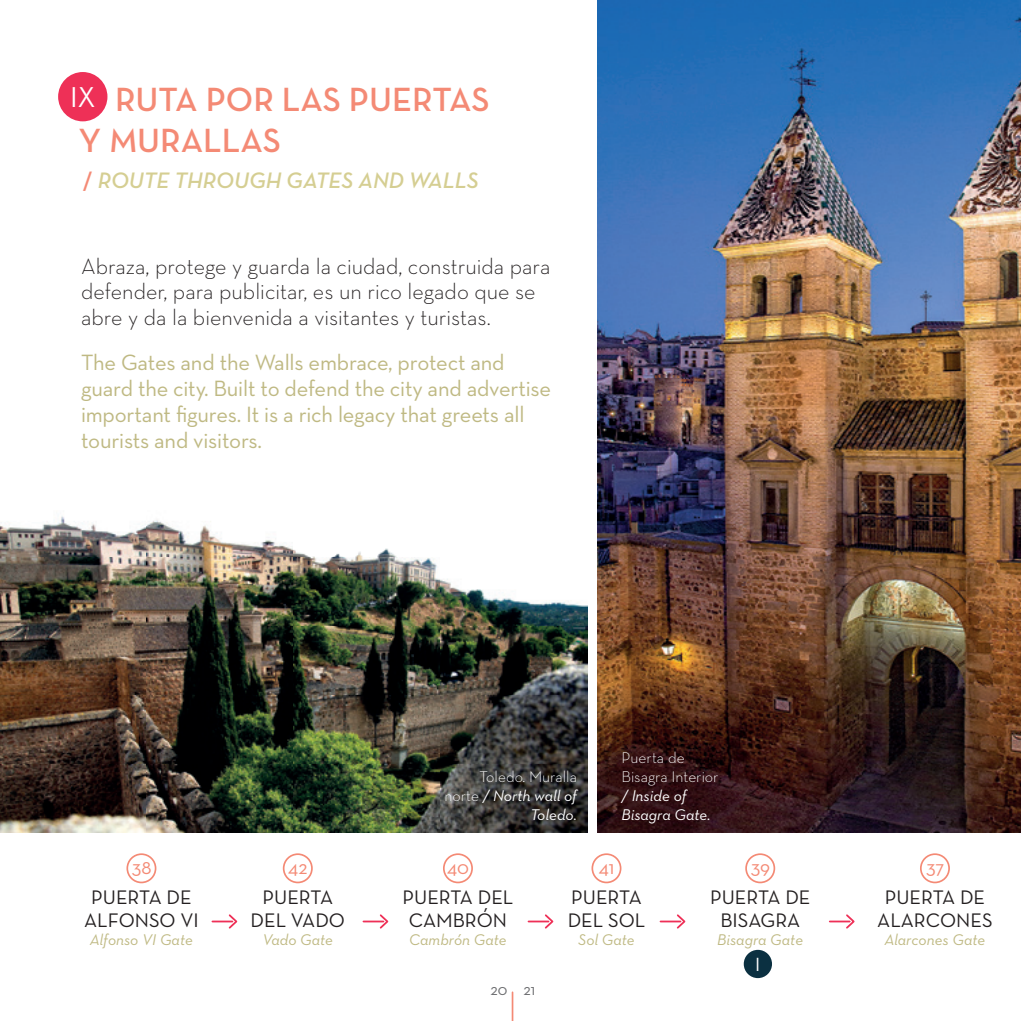
<style>
.page{position:relative;width:1021px;height:1021px;background:#fff}
.page>*{position:absolute;margin:0;border:0;box-sizing:border-box;transform-origin:0 0}
.t1{font:34.2px/40.5px "Neutra Text Demi Alt";color:#f48a75}
.t2{font:29.25px "Neutra Text";color:#fff}
.t3{font:22.72px "Neutra Text Demi SC Italic";color:#d5ce92}
.t4{font:22.5px/25.9px "Neutra Text";letter-spacing:-.01em;color:#bfb983}
.t5{font:300 22.5px/25.9px "Neutra Text";color:#231f20}
.t6{font:20.03px/22.9px "Neutra Text";color:#231f20;text-align:center}
.t7{font:19.35px "Neutra Text";letter-spacing:-.005em;color:#f48a75}
.t8{font:19.35px "Neutra Text";color:#fff}
.t9{font:italic 15.75px "Neutra Text";color:#bfb983}
.t10{font:300 15.75px/18.9px "Neutra Text";color:#fff;text-align:right}
.t11{font:italic 15.75px/18.9px "Neutra Text";color:#fff}
.t12{font:15.75px "Neutra Text";color:#6c6d70}
.s1{font-family:"Neutra Text Demi Alt";color:#f48a75}
.s2{font-weight:400;font-style:italic}
</style>
<div class="page">
<img style="left:597px;top:0;width:423px;height:832px">
<img style="left:0;top:516px;width:587px;height:316px">
<div style="left:58px;top:72px;width:49px;height:49px;background:#ee3057;border-radius:50%"></div>
<svg style="left:211px;top:914px;width:27px;height:15px"></svg>
<svg style="left:362px;top:914px;width:27px;height:15px"></svg>
<svg style="left:527px;top:914px;width:27px;height:15px"></svg>
<svg style="left:659px;top:914px;width:27px;height:15px"></svg>
<svg style="left:828px;top:914px;width:27px;height:15px"></svg>
<div style="left:743px;top:949px;width:29px;height:29px;background:#0b3041;border-radius:50%"></div>
<div style="left:126px;top:853px;width:30px;height:30px;border:2px solid #f48a75;border-radius:50%"></div>
<div style="left:283px;top:853px;width:30px;height:30px;border:2px solid #f48a75;border-radius:50%"></div>
<div style="left:443px;top:853px;width:30px;height:30px;border:2px solid #f48a75;border-radius:50%"></div>
<div style="left:591px;top:853px;width:30px;height:30px;border:2px solid #f48a75;border-radius:50%"></div>
<div style="left:745px;top:853px;width:30px;height:30px;border:2px solid #f48a75;border-radius:50%"></div>
<div style="left:920px;top:853px;width:29px;height:30px;border:2px solid #f48a75;border-radius:50%"></div>
<hr style="left:511px;top:992px;width:2px;height:28px;background:#f48a75">
<h2 class="t2" style="left:70px;top:79px;width:27px">IX</h2>
<h1 class="t1" style="left:78px;top:79px;width:413px;text-indent:37px">RUTA POR LAS PUERTAS<br>Y MURALLAS</h1>
<p class="t3" style="left:83px;top:166px;width:397px"><span class="s1">/</span> ROUTE THROUGH GATES AND WALLS</p>
<p class="t5" style="left:81px;top:252px;width:471px">Abraza, protege y guarda la ciudad, construida para defender, para publicitar, es un rico legado que se abre y da la bienvenida a visitantes y turistas .</p>
<p class="t4" style="left:81px;top:349px;width:471px">The Gates and the Walls embrace, protect and guard the city. Built to defend the city and advertise important figures. It is a rich legacy that greets all tourists and visitors.</p>
<p class="t10" style="left:444px;top:767px;width:134px">Toledo . Muralla norte <span class="s2">/ North wall of<br>Toledo.</span></p>
<p class="t10" style="left:621px;top:748px;width:99px;text-align:left">Puerta de<br>Bisagra Interior</p>
<p class="t11" style="left:621px;top:786px;width:91px">/ Inside of<br>Bisagra Gate.</p>
<p class="t7" style="left:132px;top:855px;width:21px">38</p>
<p class="t7" style="left:288px;top:855px;width:21px">42</p>
<p class="t7" style="left:447px;top:855px;width:23px">40</p>
<p class="t7" style="left:599px;top:855px;width:17px">41</p>
<p class="t7" style="left:750px;top:855px;width:21px">39</p>
<p class="t7" style="left:926px;top:855px;width:20px">37</p>
<p class="t6" style="left:84px;top:885px;width:116px">PUERTA DE<br>ALFONSO VI</p>
<p class="t6" style="left:250px;top:885px;width:96px">PUERTA<br>DEL VADO</p>
<p class="t6" style="left:402px;top:885px;width:112px">PUERTA DEL<br>CAMBRÓN</p>
<p class="t6" style="left:567px;top:885px;width:79px;text-align:left">PUERTA<br>DEL SOL</p>
<p class="t6" style="left:710px;top:885px;width:102px">PUERTA DE<br>BISAGRA</p>
<p class="t6" style="left:877px;top:885px;width:117px">PUERTA DE<br>ALARCONES</p>
<p class="t9" style="left:90px;top:929px;width:104px">Alfonso VI Gate</p>
<p class="t9" style="left:262px;top:929px;width:72px">Vado Gate</p>
<p class="t9" style="left:409px;top:929px;width:99px">Cambrón Gate</p>
<p class="t9" style="left:578px;top:929px;width:58px">Sol Gate</p>
<p class="t9" style="left:717px;top:929px;width:87px">Bisagra Gate</p>
<p class="t9" style="left:884px;top:929px;width:102px">Alarcones Gate</p>
<p class="t12" style="left:490px;top:980px;width:46px">20 21</p>
<p class="t8" style="left:755px;top:952px;width:7px">I</p>
</div>
